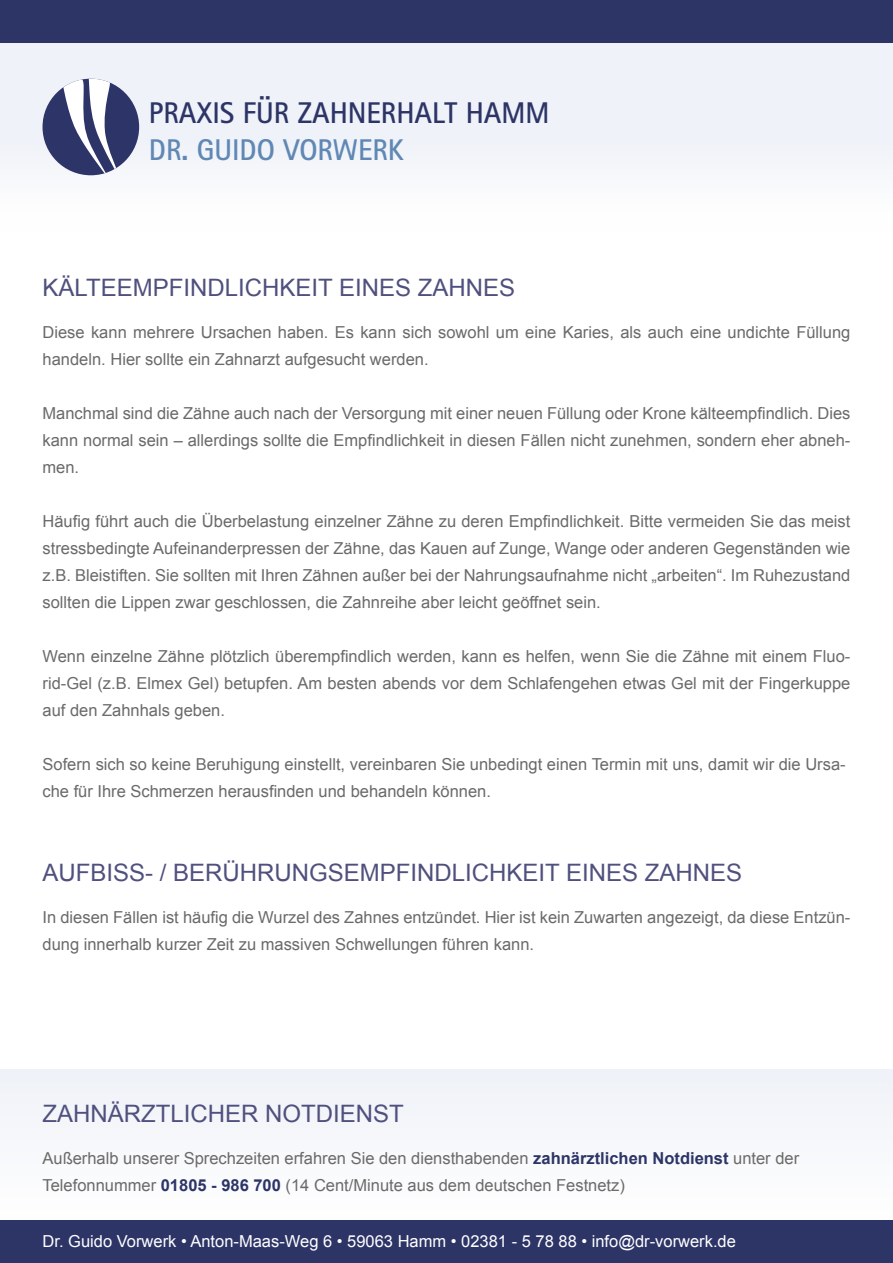
<style>
.page{position:relative;width:893px;height:1263px;background:#fff}
.page>*{position:absolute;margin:0;border:0;box-sizing:border-box;transform-origin:0 0}
.t1{font:700 30px "Rotis Sans Serif";color:#2d3567;scale:.96 1}
.t2{font:700 30px "Rotis Sans Serif";color:#6088b5;scale:.96 1}
.t3{font:24px "Arial";color:#50507e}
.t4{font:16.5px/27px "Arial";color:#6b6a69}
.t5{font:16.5px "Arial";color:#fff}
.s1{font-weight:700;color:#2d3567}
</style>
<div class="page">
<div style="left:0;top:21px;width:893px;height:211px;background:linear-gradient(to right,#f4f6fa,#f3f5fa)"></div>
<div style="left:0;top:0;width:893px;height:43px;background:#2d3567"></div>
<div style="left:0;top:1220px;width:893px;height:43px;background:#2d3567"></div>
<div style="left:43px;top:79px;width:96px;height:96px;background:#2d3467;border-radius:50%"></div>
<svg style="left:63px;top:79px;width:54px;height:95px"></svg>
<div style="left:0;top:1069px;width:893px;height:151px;background:#f6f8fb"></div>
<h1 class="t1" style="left:149px;top:94px;width:419px">PRAXIS FÜR ZAHNERHALT HAMM</h1>
<h1 class="t2" style="left:149px;top:131px;width:267px">DR. GUIDO VORWERK</h1>
<h2 class="t3" style="left:43px;top:272px;width:474px">Kälteempfindlichkeit eines Zahnes</h2>
<p class="t4" style="left:43px;top:319px;width:809px">Diese kann mehrere Ursachen haben. Es kann sich sowohl um eine Karies, als auch eine undichte Füllung handeln. Hier sollte ein Zahnarzt aufgesucht werden.</p>
<p class="t4" style="left:43px;top:400px;width:809px;text-align:justify">Manchmal sind die Zähne auch nach der Versorgung mit einer neuen Füllung oder Krone kälteempfindlich. Dies kann normal sein – allerdings sollte die Empfindlichkeit in diesen Fällen nicht zunehmen, sondern eher abneh&shy;men.</p>
<p class="t4" style="left:43px;top:508px;width:809px;text-align:justify">Häufig führt auch die Überbelastung einzelner Zähne zu deren Empfindlichkeit. Bitte vermeiden Sie das meist stressbedingte Aufeinanderpressen der Zähne, das Kauen auf Zunge, Wange oder anderen Gegenständen wie z.B. Bleistiften. Sie sollten mit I hren Zähnen außer bei der Nahrungsaufnahme nicht „arbeiten“. I m Ruhezustand sollten die Lippen zwar geschlossen, die Zahnreihe aber leicht geöffnet sein.</p>
<p class="t4" style="left:43px;top:643px;width:809px;text-align:justify">Wenn einzelne Zähne plötzlich überempfindlich werden, kann es helfen, wenn Sie die Zähne mit einem Fluo&shy;rid-Gel (z.B. Elmex Gel) betupfen. Am besten abends vor dem Schlafengehen etwas Gel mit der Fingerkuppe auf den Zahnhals geben.</p>
<p class="t4" style="left:43px;top:751px;width:805px">Sofern sich so keine Beruhigung einstellt, vereinbaren Sie unbedingt einen Termin mit uns, damit wir die Ursa&shy;che für I hre Schmerzen herausfinden und behandeln können.</p>
<h2 class="t3" style="left:43px;top:857px;width:181px">Aufbiss- / Berühru</h2>
<h2 class="t3" style="left:292px;top:857px;width:452px">ngsempfindlichkeit eines Zahnes</h2>
<p class="t4" style="left:43px;top:904px;width:809px">I n diesen Fällen ist häufig die Wurzel des Zahnes entzündet. Hier ist kein Zuwarten angezeigt, da diese Entzün&shy;dung innerhalb kurzer Zeit zu massiven Schwellungen führen kann.</p>
<h2 class="t3" style="left:43px;top:1098px;width:363px">Zahnärztlich er Notdienst</h2>
<p class="t4" style="left:43px;top:1145px;width:758px">Außerhalb unserer Sprechzeiten erfahren Sie den diensthabenden <span class="s1">zahnärztlichen Notdienst</span> unter der<br>Telefonnummer <span class="s1">01805 - 986 700</span> (14 Cent/Minute aus dem deutschen Festnetz)</p>
<p class="t5" style="left:43px;top:1231px;width:695px">Dr. Guido Vorwerk • Anton-Maas-Weg 6 • 59063 Hamm • 02381 - 5 78 88 • info@dr-vorwerk.de</p>
</div>
